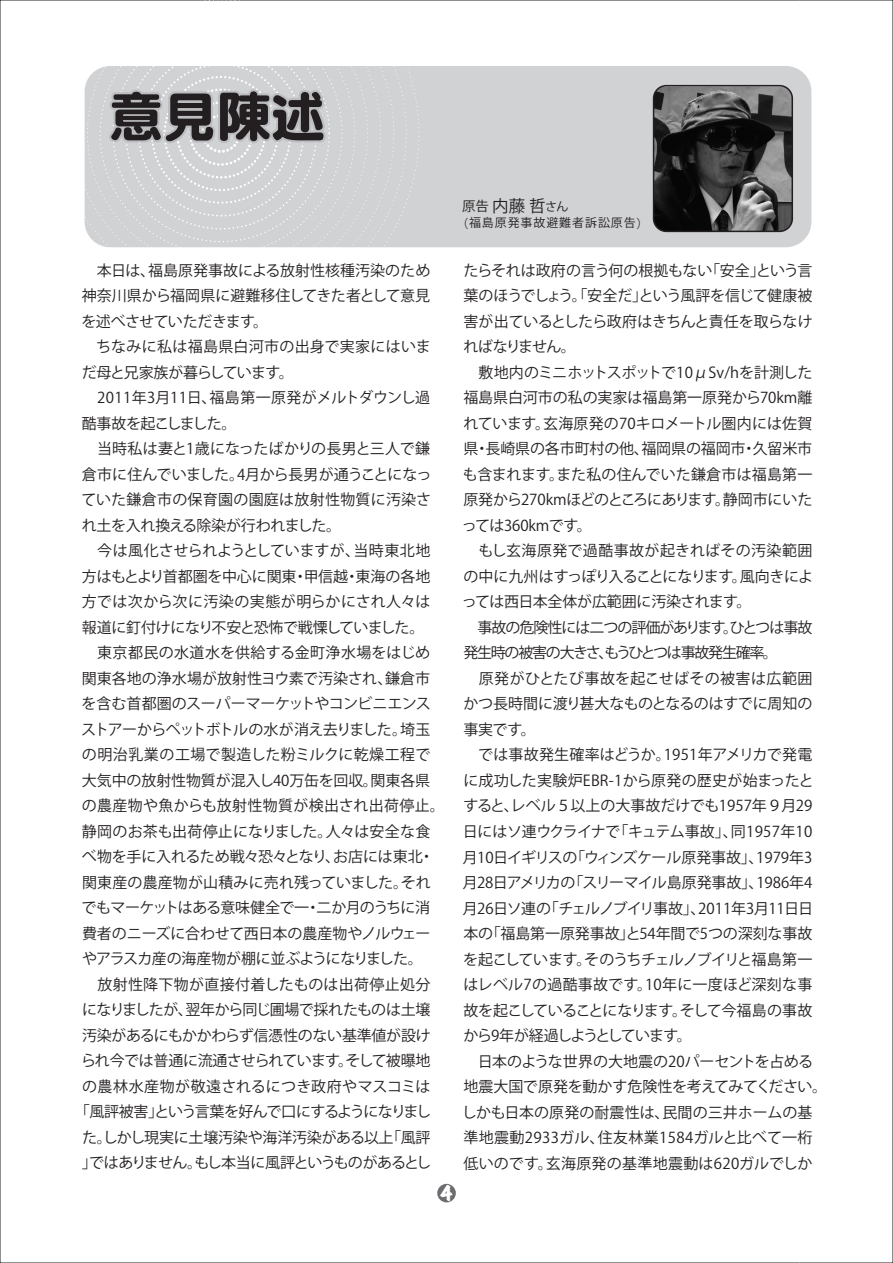
<style>
.page{position:relative;width:893px;height:1263px;background:#fff}
.page>*{position:absolute;margin:0;border:0;box-sizing:border-box;transform-origin:0 0}
.t1{font:54px "DF Maru Gothic SB MP RKSJ H";color:#231f20}
.t2{font:expanded 18px "Marker Felt";color:#fff}
.t3{font:16.5px "Koz Go Pr 6 N";color:#231f20}
.t4{font:15px/25.5px "Koz Go Pr 6 N";letter-spacing:-.01em;color:#231f20}
.t5{font:15px "Koz Go Pr 6 N";letter-spacing:.02em;color:#231f20}
.t6{font:15px "Koz Go Pr 6 N";letter-spacing:-.04em;color:#231f20}
.t7{font:15px "Koz Go Pr 6 N";letter-spacing:.025em;color:#231f20}
.t8{font:15px "Koz Go Pr 6 N";letter-spacing:.035em;color:#231f20}
.t9{font:15px "Koz Go Pr 6 N";letter-spacing:-.05em;color:#231f20}
.t10{font:15px "Koz Go Pr 6 N";letter-spacing:-.06em;color:#231f20}
.t11{font:15px "Koz Go Pr 6 N";letter-spacing:-.065em;color:#231f20}
.t12{font:15px "Koz Go Pr 6 N";letter-spacing:-.03em;color:#231f20}
.t13{font:15px "Koz Go Pr 6 N";letter-spacing:-.055em;color:#231f20}
.t14{font:15px "Koz Go Pr 6 N";letter-spacing:-.035em;color:#231f20}
.t15{font:15px "Koz Go Pr 6 N";letter-spacing:.015em;color:#231f20}
.t16{font:15px "Koz Go Pr 6 N";letter-spacing:.01em;color:#231f20}
.t17{font:15px "Koz Go Pr 6 N";letter-spacing:.03em;color:#231f20}
.t18{font:12px "Koz Go Pr 6 N";letter-spacing:.075em;color:#231f20}
.s1{font-size:13.5px}
.s2{font-size:12px}
</style>
<div class="page">
<div style="left:437px;top:1184px;width:19px;height:18px;background:#6c6d70;border-radius:50%"></div>
<div style="left:85px;top:66px;width:726px;height:181px;background:#d1d2d4;border-radius:26px"></div>
<svg style="left:84px;top:66px;width:335px;height:182px"></svg>
<svg style="left:107px;top:81px;width:221px;height:79px"></svg>
<img style="left:654px;top:88px;width:138px;height:143px">
<div style="left:653px;top:85px;width:140px;height:147px;border:2px solid #231f20;border-radius:13px"></div>
<h1 class="t1" style="left:109px;top:89px;width:218px">意見陳述</h1>
<p class="t3" style="left:462px;top:197px;width:108px"><span class="s1">原告</span> 内藤 哲<span class="s2">さん</span></p>
<p class="t18" style="left:456px;top:216px;width:194px">（福島原発事故避難者訴訟原告）</p>
<p class="t4" style="left:82px;top:258px;width:350px">　本日は、福島原発事故による放射性核種汚染のため</p>
<p class="t4" style="left:82px;top:283px;width:350px">神奈川県から福岡県に避難移住してきた者として意見</p>
<p class="t6" style="left:81px;top:313px;width:188px">を述べさせていただきます。</p>
<p class="t5" style="left:82px;top:338px;width:351px">　ちなみに私は福島県白河市の出身で実家にはいま</p>
<p class="t9" style="left:82px;top:364px;width:213px">だ母と兄家族が暮らしています。</p>
<p class="t7" style="left:82px;top:389px;width:350px">　2011年3月11日、福島第一原発がメルトダウンし過</p>
<p class="t10" style="left:82px;top:415px;width:156px">酷事故を起こしました。</p>
<p class="t5" style="left:82px;top:440px;width:350px">　当時私は妻と1歳になったばかりの長男と三人で鎌</p>
<p class="t12" style="left:82px;top:466px;width:351px">倉市に住んでいました。4月から長男が通うことになっ</p>
<p class="t5" style="left:81px;top:491px;width:351px">ていた鎌倉市の保育園の園庭は放射性物質に汚染さ</p>
<p class="t4" style="left:82px;top:513px;width:261px">れ土を入れ換える除染が行われました。</p>
<p class="t4" style="left:82px;top:538px;width:350px">　今は風化させられようとしていますが、当時東北地</p>
<p class="t4" style="left:82px;top:564px;width:350px">方はもとより首都圏を中心に関東・甲信越・東海の各地</p>
<p class="t8" style="left:82px;top:593px;width:350px">方では次から次に汚染の実態が明らかにされ人々は</p>
<p class="t14" style="left:82px;top:619px;width:344px">報道に釘付けになり不安と恐怖で戦慄していました。</p>
<p class="t7" style="left:82px;top:644px;width:350px">　東京都民の水道水を供給する金町浄水場をはじめ</p>
<p class="t4" style="left:82px;top:666px;width:350px">関東各地の浄水場が放射性ヨウ素で汚染され、鎌倉市</p>
<p class="t4" style="left:82px;top:691px;width:351px">を含む首都圏のスーパーマーケットやコンビニエンス</p>
<p class="t13" style="left:81px;top:721px;width:351px">ストアーからペットボトルの水が消え去りました。埼玉</p>
<p class="t8" style="left:82px;top:746px;width:350px">の明治乳業の工場で製造した粉ミルクに乾燥工程で</p>
<p class="t4" style="left:82px;top:768px;width:350px">大気中の放射性物質が混入し40万缶を回収。関東各県</p>
<p class="t5" style="left:82px;top:797px;width:364px">の農産物や魚からも放射性物質が検出され出荷停止。</p>
<p class="t15" style="left:82px;top:823px;width:350px">静岡のお茶も出荷停止になりました。人々は安全な食</p>
<p class="t4" style="left:82px;top:844px;width:354px">べ物を手に入れるため戦々恐々となり、お店には東北・</p>
<p class="t16" style="left:82px;top:874px;width:350px">関東産の農産物が山積みに売れ残っていました。それ</p>
<p class="t6" style="left:82px;top:899px;width:350px">でもマーケットはある意味健全で一・二か月のうちに消</p>
<p class="t4" style="left:82px;top:921px;width:350px">費者のニーズに合わせて西日本の農産物やノルウェー</p>
<p class="t6" style="left:82px;top:950px;width:342px">やアラスカ産の海産物が棚に並ぶようになりました。</p>
<p class="t5" style="left:82px;top:976px;width:350px">　放射性降下物が直接付着したものは出荷停止処分</p>
<p class="t6" style="left:82px;top:1001px;width:350px">になりましたが、翌年から同じ圃場で採れたものは土壌</p>
<p class="t4" style="left:82px;top:1023px;width:350px">汚染があるにもかかわらず信憑性のない基準値が設け</p>
<p class="t9" style="left:81px;top:1052px;width:351px">られ今では普通に流通させられています。そして被曝地</p>
<p class="t17" style="left:82px;top:1078px;width:350px">の農林水産物が敬遠されるにつき政府やマスコミは</p>
<p class="t11" style="left:75px;top:1103px;width:358px">「風評被害」という言葉を好んで口にするようになりまし</p>
<p class="t4" style="left:82px;top:1125px;width:350px">た。しかし現実に土壌汚染や海洋汚染がある以上「風評</p>
<p class="t10" style="left:82px;top:1154px;width:351px">」ではありません。もし本当に風評というものがあるとし</p>
<p class="t2" style="left:440px;top:1179px;width:13px">4</p>
<p class="t4" style="left:462px;top:258px;width:367px">たらそれは政府の言う何の根拠もない「安全」という言葉のほうでしょう。「安全だ」という風評を信じて健康被害が出ているとしたら政府はきちんと責任を取らなければなりません。<br>　敷地内のミニホットスポットで10μSv/hを計測した福島県白河市の私の実家は福島第一原発から70km離れています。玄海原発の70キロメートル圏内には佐賀県・長崎県の各市町村の他、福岡県の福岡市・久留米市も含まれます。また私の住んでいた鎌倉市は福島第一原発から270kmほどのところにあります。静岡市にいたっては360kmです。<br>　もし玄海原発で過酷事故が起きればその汚染範囲の中に九州はすっぽり入ることになります。風向きによっては西日本全体が広範囲に汚染されます。<br>　事故の危険性には二つの評価があります。ひとつは事故発生時の被害の大きさ、もうひとつは事故発生確率。<br>　原発がひとたび事故を起こせばその被害は広範囲かつ長時間に渡り甚大なものとなるのはすでに周知の事実です。<br>　では事故発生確率はどうか。1951年アメリカで発電に成功した実験炉EBR-1から原発の歴史が始まったとすると、レベル５以上の大事故だけでも1957年９月29日にはソ連ウクライナで「キュテム事故」、同1957年10月10日イギリスの「ウィンズケール原発事故」、1979年3月28日アメリカの「スリーマイル島原発事故」、1986年4月26日ソ連の「チェルノブイリ事故」、2011年3月11日日本の「福島第一原発事故」と54年間で5つの深刻な事故を起こしています。そのうちチェルノブイリと福島第一はレベル7の過酷事故です。10年に一度ほど深刻な事故を起こしていることになります。そして今福島の事故から9年が経過しようとしています。<br>　日本のような世界の大地震の20パーセントを占める地震大国で原発を動かす危険性を考えてみてください。しかも日本の原発の耐震性は、民間の三井ホームの基準地震動2933ガル、住友林業1584ガルと比べて一桁低いのです。玄海原発の基準地震動は620ガルでしか</p>
</div>
